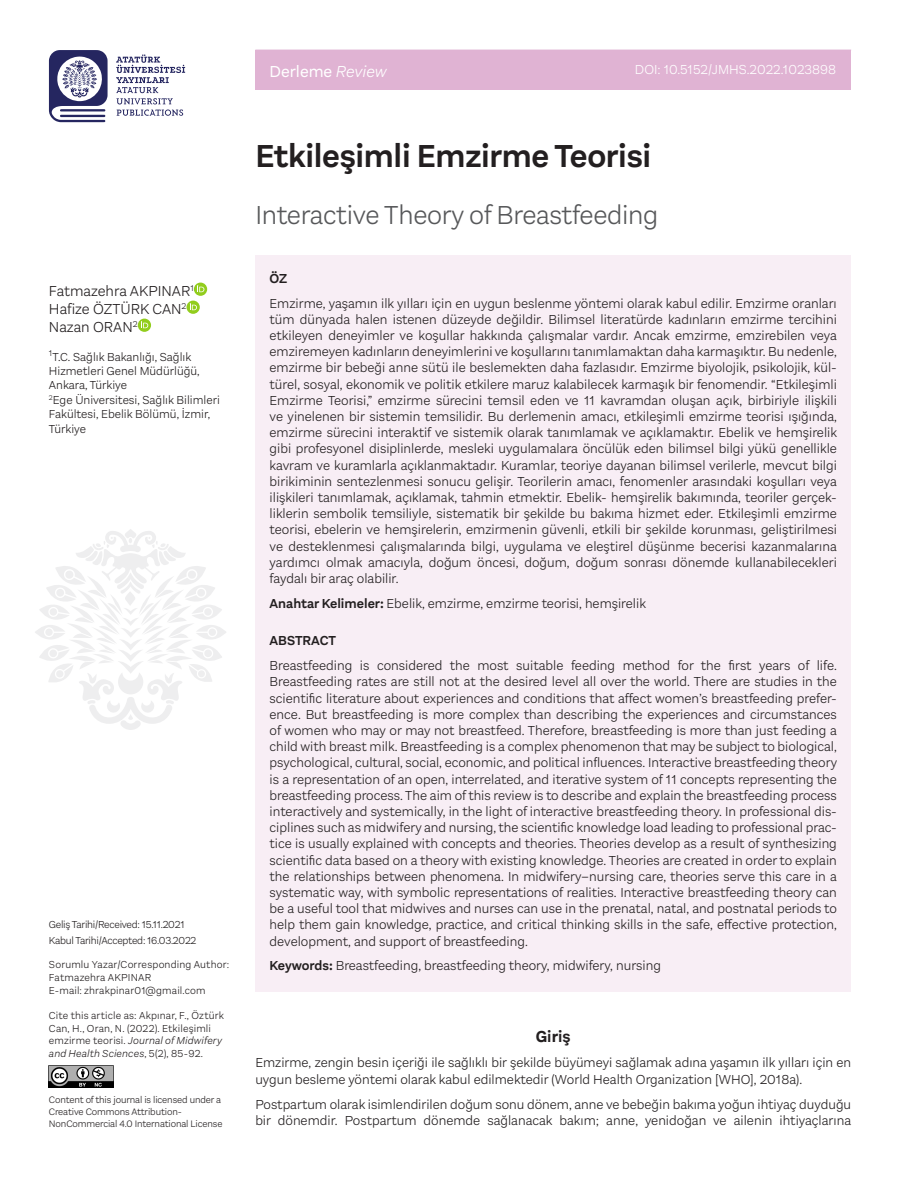
<style>
.page{position:relative;width:915px;height:1191px;background:#fff}
.page>*{position:absolute;margin:0;border:0;box-sizing:border-box;transform-origin:0 0}
.t1{font:600 33px "Aestetico";letter-spacing:-.01em;color:#231f20}
.t2{font:300 27px "Aestetico";letter-spacing:-.01em;color:#57585a}
.t3{font:16.5px "Aestetico";color:#fff}
.t4{font:600 16.5px "Aestetico";color:#231f20}
.t5{font:300 15px/18px "Aestetico";color:#231f20}
.t6{font:300 13.5px/16.2px "Aestetico";color:#231f20;text-align:justify}
.t7{font:300 13.5px "Aestetico";color:#fff}
.t8{font:600 13.5px "Aestetico";color:#231f20}
.t9{font:300 12px/14.4px "Aestetico";color:#231f20}
.t10{font:300 10.5px/12.6px "Aestetico";letter-spacing:.01em;color:#231f20}
.t11{font:300 10.5px/16.8px "Aestetico";letter-spacing:-.025em;color:#231f20}
.t12{font:300 9.75px/12px "Aestetico";letter-spacing:-.01em;color:#231f20}
.s1{font-style:italic}
.s2{font-weight:300;font-style:italic}
.s3{font-weight:600}
.s4{font-weight:700}
</style>
<div class="page">
<svg style="left:35px;top:529px;width:191px;height:201px"></svg>
<svg style="left:116px;top:54px;width:69px;height:62px"></svg>
<svg style="left:49px;top:50px;width:58px;height:72px"></svg>
<img style="left:49px;top:1065px;width:65px;height:22px">
<div style="left:255px;top:50px;width:595px;height:39px;background:#e0b3d3"></div>
<div style="left:255px;top:255px;width:595px;height:48px;background:#f8eef5"></div>
<div style="left:255px;top:281px;width:595px;height:314px;background:#f8eef5"></div>
<div style="left:255px;top:581px;width:595px;height:48px;background:#f8eef5"></div>
<div style="left:255px;top:617px;width:595px;height:48px;background:#f8eef5"></div>
<div style="left:255px;top:643px;width:595px;height:315px;background:#f8eef5"></div>
<div style="left:255px;top:943px;width:595px;height:48px;background:#f8eef5"></div>
<svg style="left:194px;top:282px;width:13px;height:14px"></svg>
<svg style="left:197px;top:285px;width:7px;height:7px"></svg>
<svg style="left:186px;top:300px;width:14px;height:14px"></svg>
<svg style="left:190px;top:303px;width:7px;height:7px"></svg>
<svg style="left:138px;top:318px;width:13px;height:14px"></svg>
<svg style="left:141px;top:321px;width:7px;height:7px"></svg>
<p class="t5" style="left:49px;top:282px;width:146px">Fatmazehra AKPINAR<sup>1<br></sup>Hafize ÖZTÜRK CAN<sup>2<br></sup>Nazan ORAN<sup>2</sup></p>
<p class="t9" style="left:49px;top:349px;width:172px"><sup>1</sup>T.C. Sağlık Bakanlığı, Sağlık<br>Hizmetleri Genel Müdürlüğü,<br>Ankara, Türkiye<br><sup>2</sup>Ege Üniversitesi, Sağlık Bilimleri<br>Fakültesi, Ebelik Bölümü, İzmir,<br>Türkiye</p>
<p class="t11" style="left:49px;top:915px;width:149px">Geliş Tarihi/Received: 15.11.2021<br>Kabul Tarihi/Accepted: 16.03.2022</p>
<p class="t10" style="left:49px;top:958px;width:182px">Sorumlu Yazar/Corresponding Author:<br>Fatmazehra AKPINAR<br>E-mail: zhrakpinar01@gmail.com</p>
<p class="t10" style="left:49px;top:1009px;width:176px">Cite this article as: Akpınar, F., Öztürk Can, H., Oran, N. (2022). Etkileşimli emzirme teorisi. <span class="s1">Journal of Midwifery and Health Sciences</span>, 5(2), 85-92.</p>
<p class="t12" style="left:49px;top:1093px;width:175px">Content of this journal is licensed under a<br>Creative Commons Attribution-<br>NonCommercial 4.0 International License</p>
<p class="t3" style="left:269px;top:62px;width:119px">Derleme <span class="s2">Review</span></p>
<p class="t7" style="left:634px;top:62px;width:202px">DOI: 10.5152/JMHS.2022.1023898</p>
<h1 class="t1" style="left:255px;top:137px;width:397px">Etkileşimli Emzirme Teorisi</h1>
<h2 class="t2" style="left:255px;top:199px;width:404px">Interactive Theory of Breastfeeding</h2>
<p class="t8" style="left:269px;top:270px;width:19px">ÖZ</p>
<p class="t6" style="left:269px;top:295px;width:568px">Emzirme, yaşamın ilk yılları için en uygun beslenme yöntemi olarak kabul edilir. Emzirme oranları tüm dünyada halen istenen düzeyde değildir. Bilimsel literatürde kadınların emzirme tercihini etkileyen deneyimler ve koşullar hakkında çalışmalar vardır. Ancak emzirme, emzirebilen veya emziremeyen kadınların deneyimlerini ve koşullarını tanımlamaktan daha karmaşıktır. Bu nedenle, emzirme bir bebeği anne sütü ile beslemekten daha fazlasıdır. Emzirme biyolojik, psikolojik, kül&shy;türel, sosyal, ekonomik ve politik etkilere maruz kalabilecek karmaşık bir fenomendir. “Etkileşimli Emzirme Teorisi,” emzirme sürecini temsil eden ve 11 kavramdan oluşan açık, birbiriyle ilişkili ve yinelenen bir sistemin temsilidir. Bu derlemenin amacı, etkileşimli emzirme teorisi ışığında, emzirme sürecini interaktif ve sistemik olarak tanımlamak ve açıklamaktır. Ebelik ve hemşirelik gibi profesyonel disiplinlerde, mesleki uygulamalara öncülük eden bilimsel bilgi yükü genellikle kavram ve kuramlarla açıklanmaktadır. Kuramlar, teoriye dayanan bilimsel verilerle, mevcut bilgi birikiminin sentezlenmesi sonucu gelişir. Teorilerin amacı, fenomenler arasındaki koşulları veya ilişkileri tanımlamak, açıklamak, tahmin etmektir. Ebelik- hemşirelik bakımında, teoriler gerçek&shy;liklerin sembolik temsiliyle, sistematik bir şekilde bu bakıma hizmet eder. Etkileşimli emzirme teorisi, ebelerin ve hemşirelerin, emzirmenin güvenli, etkili bir şekilde korunması, geliştirilmesi ve desteklenmesi çalışmalarında bilgi, uygulama ve eleştirel düşünme becerisi kazanmalarına yardımcı olmak amacıyla, doğum öncesi, doğum, doğum sonrası dönemde kullanabilecekleri faydalı bir araç olabilir.</p>
<p class="t6" style="left:269px;top:595px;width:378px"><span class="s3">Anahtar Kelimeler:</span> Ebelik, emzirme, emzirme teorisi, hemşirelik</p>
<p class="t8" style="left:269px;top:633px;width:68px">ABSTRACT</p>
<p class="t6" style="left:269px;top:657px;width:569px">Breastfeeding is considered the most suitable feeding method for the first years of life.<br>Breastfeeding rates are still not at the desired level all over the world. There are studies in the scientific literature about experiences and conditions that affect women’s breastfeeding prefer&shy;ence. But breastfeeding is more complex than describing the experiences and circumstances of women who may or may not breastfeed. Therefore, breastfeeding is more than just feeding a child with breast milk. Breastfeeding is a complex phenomenon that may be subject to biological, psychological, cultural, social, economic, and political influences. Interactive breastfeeding theory is a representation of an open, interrelated, and iterative system of 11 concepts representing the breastfeeding process. The aim of this review is to describe and explain the breastfeeding process interactively and systemically, in the light of interactive breastfeeding theory. In professional dis&shy;ciplines such as midwifery and nursing, the scientific knowledge load leading to professional prac&shy;tice is usually explained with concepts and theories. Theories develop as a result of synthesizing scientific data based on a theory with existing knowledge. Theories are created in order to explain the relationships between phenomena. In midwifery–nursing care, theories serve this care in a systematic way, with symbolic representations of realities. Interactive breastfeeding theory can be a useful tool that midwives and nurses can use in the prenatal, natal, and postnatal periods to help them gain knowledge, practice, and critical thinking skills in the safe, effective protection, development, and support of breastfeeding.</p>
<p class="t6" style="left:269px;top:957px;width:392px"><span class="s3">Keywords:</span> Breastfeeding, breastfeeding theory, midwifery, nursing</p>
<p class="t4" style="left:535px;top:1026px;width:36px"><span class="s4">G</span>i<span class="s4">r</span>iş</p>
<p class="t6" style="left:255px;top:1054px;width:597px">Emzirme, zengin besin içeriği ile sağlıklı bir şekilde büyümeyi sağlamak adına yaşamın ilk yılları için en uygun besleme yöntemi olarak kabul edilmektedir (World Health Organization [WHO], 2018a).</p>
<p class="t6" style="left:255px;top:1095px;width:597px">Postpartum olarak isimlendirilen doğum sonu dönem, anne ve bebeğin bakıma yoğun ihtiyaç duyduğu bir dönemdir. Postpartum dönemde sağlanacak bakım; anne, yenidoğan ve ailenin ihtiyaçlarına</p>
</div>
